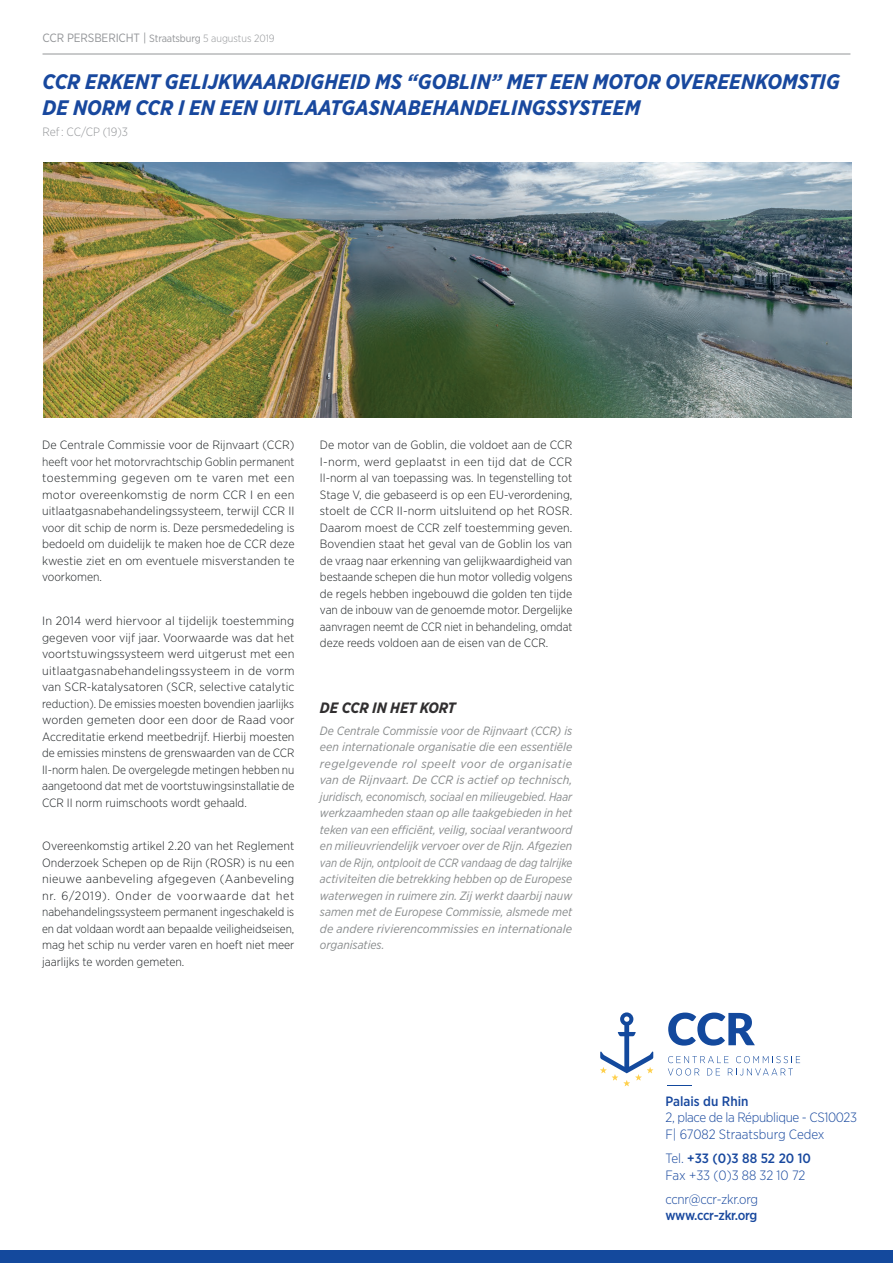
<style>
.page{position:relative;width:893px;height:1263px;background:#fff}
.page>*{position:absolute;margin:0;border:0;box-sizing:border-box;transform-origin:0 0}
.t1{font:italic 700 21px/25.2px "Gotham Narrow";color:#18489e}
.t2{font:italic 700 15px "Gotham Narrow";color:#312f30}
.t3{font:300 13.5px/16.2px "Gotham Narrow";letter-spacing:-.025em;color:#18489e}
.t4{font:300 13.5px/16.2px "Gotham Narrow";color:#18489e}
.t5{font:500 13.5px "Gotham Narrow";letter-spacing:-.01em;color:#18489e}
.t6{font:300 12px/16.5px "Gotham Narrow";color:#1d2123;text-align:justify}
.t7{font:italic 12px/16.5px "Gotham Narrow";letter-spacing:.005em;color:#888b8c;text-align:justify}
.t8{font:300 12px/16.5px "Gotham Narrow";color:#1d2123;text-align:justify;scale:1.05 1}
.t9{font:300 12px/16.5px "Gotham Narrow";color:#1d2123;text-align:justify;scale:1.04 1}
.t10{font:12px "Gotham Narrow";letter-spacing:-.01em;color:#939598}
.t11{font:300 12px "Gotham Narrow";color:#939598}
.s1{font-size:10.5px}
.s2{font-weight:300;font-size:10.5px}
.s3{font-weight:500}
</style>
<div class="page">
<hr style="left:43px;top:54px;width:807px;height:1px;background:#939598">
<div style="left:0;top:1250px;width:893px;height:13px;background:#14499d"></div>
<svg style="left:600px;top:1012px;width:53px;height:74px"></svg>
<svg style="left:668px;top:1012px;width:87px;height:33px"></svg>
<svg style="left:667px;top:1085px;width:25px;height:1px"></svg>
<svg style="left:668px;top:1056px;width:132px;height:19px"></svg>
<img style="left:43px;top:163px;width:808px;height:254px">
<p class="t10" style="left:43px;top:30px;width:234px">CCR PERSBERICHT | <span class="s1">Straatsburg</span> <span class="s2">5 augustus 2019</span></p>
<h1 class="t1" style="left:43px;top:69px;width:799px">CCR ERKENT GELIJKWAARDIGHEID MS “GOBLIN” MET EEN MOTOR OVEREENKOMSTIG<br>DE NORM CCR I EN EEN UITLAATGASNABEHANDELINGSSYSTEEM</h1>
<p class="t11" style="left:43px;top:125px;width:87px">Ref : CC/CP (19)3</p>
<p class="t9" style="left:42px;top:436px;width:244px">De Centrale Commissie voor de Rijnvaart (CCR) heeft voor het motorvrachtschip Goblin permanent toestemming gegeven om te varen met een motor overeenkomstig de norm CCR I en een uitlaatgasnabehandelingssysteem, terwijl CCR II voor dit schip de norm is. Deze persmededeling is bedoeld om duidelijk te maken hoe de CCR deze kwestie ziet en om eventuele misverstanden te voorkomen.</p>
<p class="t8" style="left:42px;top:612px;width:242px">In 2014 werd hiervoor al tijdelijk toestemming gegeven voor vijf jaar. Voorwaarde was dat het voortstuwingssysteem werd uitgerust met een uitlaatgasnabehandelingssysteem in de vorm van SCR-katalysatoren (SCR, selective catalytic reduction). De emissies moesten bovendien jaarlijks worden gemeten door een door de Raad voor Accreditatie erkend meetbedrijf. Hierbij moesten de emissies minstens de grenswaarden van de CCR II-norm halen. De overgelegde metingen hebben nu aangetoond dat met de voortstuwingsinstallatie de CCR II norm ruimschoots wordt gehaald.</p>
<p class="t6" style="left:42px;top:837px;width:254px">Overeenkomstig artikel 2.20 van het Reglement Onderzoek Schepen op de Rijn (ROSR) is nu een nieuwe aanbeveling afgegeven (Aanbeveling nr. 6/2019). Onder de voorwaarde dat het nabehandelingssysteem permanent ingeschakeld is en dat voldaan wordt aan bepaalde veiligheidseisen, mag het schip nu verder varen en hoeft niet meer jaarlijks te worden gemeten.</p>
<p class="t6" style="left:320px;top:436px;width:254px">De motor van de Goblin, die voldoet aan de CCR I-norm, werd geplaatst in een tijd dat de CCR II-norm al van toepassing was. In tegenstelling tot Stage V, die gebaseerd is op een EU-verordening, stoelt de CCR II-norm uitsluitend op het ROSR.<br>Daarom moest de CCR zelf toestemming geven.<br>Bovendien staat het geval van de Goblin los van de vraag naar erkenning van gelijkwaardigheid van bestaande schepen die hun motor volledig volgens de regels hebben ingebouwd die golden ten tijde van de inbouw van de genoemde motor. Dergelijke aanvragen neemt de CCR niet in behandeling, omdat deze reeds voldoen aan de eisen van de CCR.</p>
<p class="t2" style="left:320px;top:698px;width:137px">DE CCR IN HET KORT</p>
<p class="t7" style="left:320px;top:722px;width:254px">De Centrale Commissie voor de Rijnvaart (CCR) is een internationale organisatie die een essentiële regelgevende rol speelt voor de organisatie van de Rijnvaart. De CCR is actief op technisch, juridisch, economisch, sociaal en milieugebied. Haar werkzaamheden staan op alle taakgebieden in het teken van een efficiënt, veilig, sociaal verantwoord en milieuvriendelijk vervoer over de Rijn. Afgezien van de Rijn, ontplooit de CCR vandaag de dag talrijke activiteiten die betrekking hebben op de Europese waterwegen in ruimere zin. Zij werkt daarbij nauw samen met de Europese Commissie, alsmede met de andere rivierencommissies en internationale organisaties.</p>
<p class="t5" style="left:665px;top:1093px;width:84px">Palais du Rhin</p>
<p class="t3" style="left:665px;top:1109px;width:193px">2, place de la République - CS10023<br>F| 67082 Straatsburg Cedex</p>
<p class="t4" style="left:665px;top:1150px;width:147px">Tel. <span class="s3">+33 (0)3 88 52 20 10<br></span>Fax +33 (0)3 88 32 10 72</p>
<p class="t3" style="left:665px;top:1191px;width:94px">ccnr@ccr-zkr.org</p>
<p class="t5" style="left:665px;top:1207px;width:93px">www.ccr-zkr.org</p>
</div>
